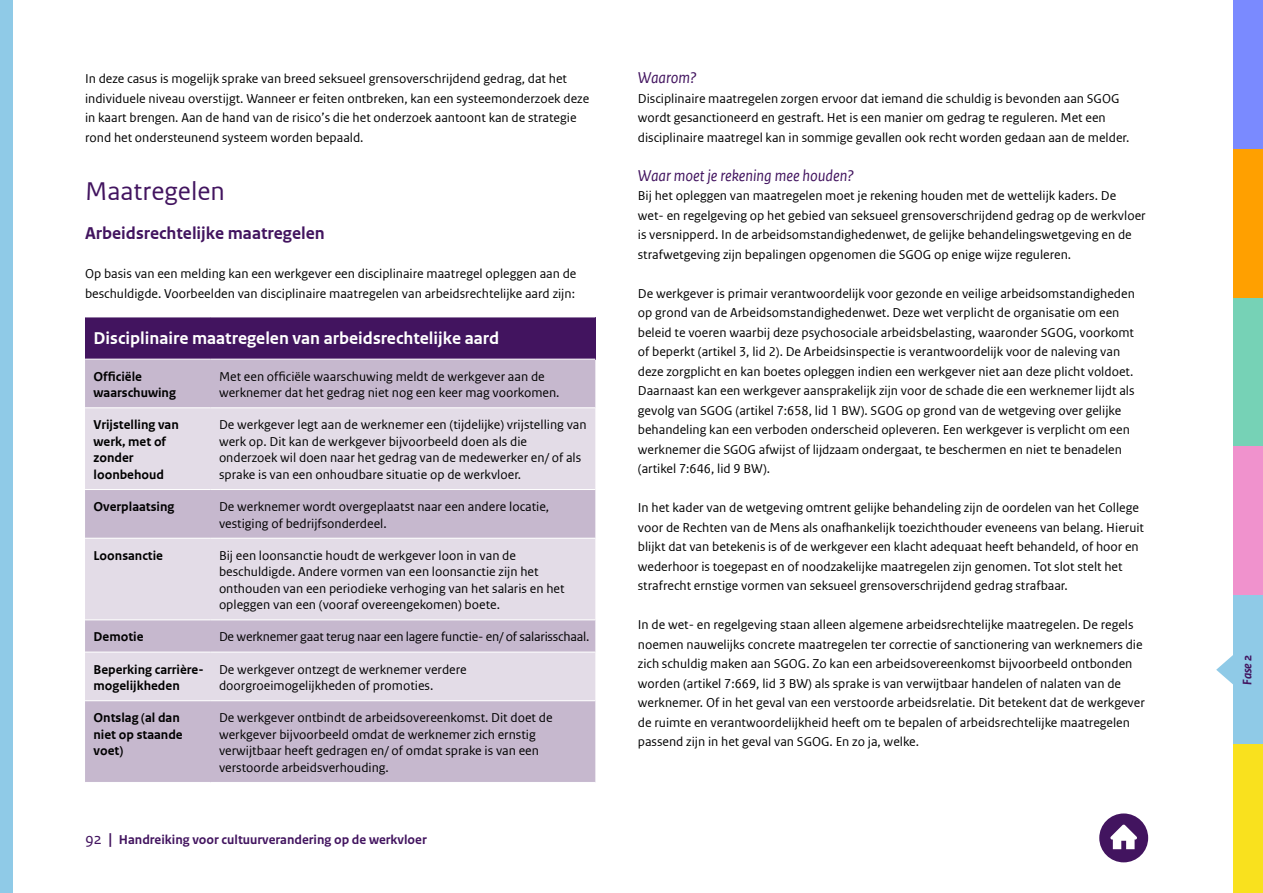
<style>
.page{position:relative;width:1263px;height:893px;background:#fff}
.page>*{position:absolute;margin:0;border:0;box-sizing:border-box;transform-origin:0 0}
.H3_Alineakop_18pt{font:27px "Rijksoverheid Sans Web Text";color:#42145f}
.H4_Tabel_kop{font:700 18px "Rijksoverheid Sans Web Text";color:#fff}
.H3_kop_12_pt{font:700 18px "Rijksoverheid Sans Web Text";color:#42145f}
.H4_kopje_11pt{font:italic 16.5px "Rijksoverheid Sans Web Text";color:#42145f}
.P_Brood_-_wit_na{font:13.5px/19.5px "Rijksoverheid Sans Web Text";color:#000}
.P_Tabel_body{font:13.5px/16.5px "Rijksoverheid Sans Web Text";color:#000}
.P_Tabel_body-2{font:700 13.5px/16.5px "Rijksoverheid Sans Web Text";color:#000}
.P_Brood_-_geen_wit_na{font:13.5px/19.5px "Rijksoverheid Sans Web Text";color:#000}
.t1{font:700 13.5px "Rijksoverheid Sans Text";color:#42145f}
.t2{font:italic 700 13.05px "Rijksoverheid Sans Text";color:#42145f}
.s1{font-weight:400;font-size:16.5px}
.s2{font-size:16.5px}
</style>
<div class="page">
<div style="left:1233px;top:298px;width:30px;height:148px;background:#76d2b6"></div>
<div style="left:1233px;top:446px;width:30px;height:149px;background:#f092cd"></div>
<div style="left:1233px;top:744px;width:30px;height:149px;background:#f9e11e"></div>
<div style="left:1233px;top:149px;width:30px;height:149px;background:#ffa000"></div>
<div style="left:1233px;top:0;width:30px;height:149px;background:#7a8aff"></div>
<div style="left:0;top:0;width:12px;height:893px;background:#8fcae7"></div>
<svg style="left:1216px;top:655px;width:17px;height:30px"></svg>
<div style="left:1233px;top:595px;width:30px;height:149px;background:#8fcae7"></div>
<div style="left:85px;top:317px;width:510px;height:42px;background:#42145f"></div>
<div style="left:85px;top:360px;width:510px;height:422px;background:#c6b8ce"></div>
<svg style="left:85px;top:408px;width:510px;height:211px;fill:#e3dce7"></svg>
<div style="left:85px;top:653px;width:510px;height:47px;background:#e3dce7"></div>
<hr style="left:85px;top:407px;width:125px;height:1px;background:#fff">
<hr style="left:210px;top:407px;width:385px;height:1px;background:#fff">
<hr style="left:85px;top:489px;width:125px;height:1px;background:#fff">
<hr style="left:210px;top:489px;width:385px;height:1px;background:#fff">
<hr style="left:85px;top:538px;width:125px;height:1px;background:#fff">
<hr style="left:210px;top:538px;width:385px;height:1px;background:#fff">
<hr style="left:85px;top:619px;width:125px;height:1px;background:#fff">
<hr style="left:210px;top:619px;width:385px;height:1px;background:#fff">
<hr style="left:85px;top:652px;width:125px;height:1px;background:#fff">
<hr style="left:210px;top:652px;width:385px;height:1px;background:#fff">
<hr style="left:85px;top:700px;width:125px;height:1px;background:#fff">
<hr style="left:210px;top:700px;width:385px;height:1px;background:#fff">
<hr style="left:85px;top:317px;width:125px;height:1px;background:#fff">
<hr style="left:210px;top:317px;width:385px;height:1px;background:#fff">
<div style="left:1099px;top:813px;width:49px;height:49px;background:#42145f;border-radius:50%"></div>
<svg style="left:1110px;top:824px;width:27px;height:25px"></svg>
<p class="P_Brood_-_wit_na" style="left:85px;top:69px;width:506px">In deze casus is mogelijk sprake van breed seksueel grensoverschrijdend gedrag, dat het individuele niveau overstijgt. Wanneer er feiten ontbreken, kan een systeemonderzoek deze in kaart brengen. Aan de hand van de risico’s die het onderzoek aantoont kan de strategie rond het ondersteunend systeem worden bepaald.</p>
<h3 class="H3_Alineakop_18pt" style="left:85px;top:176px;width:141px">Maatregelen</h3>
<h3 class="H3_kop_12_pt" style="left:85px;top:223px;width:241px">Arbeidsrechtelijke maatregelen</h3>
<p class="P_Brood_-_geen_wit_na" style="left:85px;top:264px;width:493px">Op basis van een melding kan een werkgever een disciplinaire maatregel opleggen aan de beschuldigde. Voorbeelden van disciplinaire maatregelen van arbeidsrechtelijke aard zijn:</p>
<h4 class="H4_Tabel_kop" style="left:94px;top:328px;width:407px">Disciplinaire maatregelen van arbeidsrechtelijke aard</h4>
<p class="P_Tabel_body-2" style="left:94px;top:368px;width:84px">Officiële waarschuwing</p>
<p class="P_Tabel_body" style="left:219px;top:368px;width:342px">Met een officiële waarschuwing meldt de werkgever aan de werknemer dat het gedrag niet nog een keer mag voorkomen.</p>
<p class="P_Tabel_body-2" style="left:94px;top:417px;width:87px">Vrijstelling van werk, met of zonder loonbehoud</p>
<p class="P_Tabel_body" style="left:219px;top:417px;width:369px">De werkgever legt aan de werknemer een (tijdelijke) vrijstelling van werk op. Dit kan de werkgever bijvoorbeeld doen als die onderzoek wil doen naar het gedrag van de medewerker en/ of als sprake is van een onhoudbare situatie op de werkvloer.</p>
<p class="P_Tabel_body-2" style="left:94px;top:499px;width:82px">Overplaatsing</p>
<p class="P_Tabel_body" style="left:219px;top:498px;width:332px">De werknemer wordt overgeplaatst naar een andere locatie, vestiging of bedrijfsonderdeel.</p>
<p class="P_Tabel_body-2" style="left:94px;top:547px;width:71px">Loonsanctie</p>
<p class="P_Tabel_body" style="left:219px;top:547px;width:347px">Bij een loonsanctie houdt de werkgever loon in van de beschuldigde. Andere vormen van een loonsanctie zijn het onthouden van een periodieke verhoging van het salaris en het opleggen van een (vooraf overeengekomen) boete.</p>
<p class="P_Tabel_body-2" style="left:94px;top:629px;width:51px">Demotie</p>
<p class="P_Tabel_body" style="left:219px;top:629px;width:372px">De werknemer gaat terug naar een lagere functie- en/ of salarisschaal.</p>
<p class="P_Tabel_body-2" style="left:94px;top:661px;width:112px">Beperking carrière&shy;mogelijkheden</p>
<p class="P_Tabel_body" style="left:219px;top:661px;width:249px">De werkgever ontzegt de werknemer verdere doorgroeimogelijkheden of promoties.</p>
<p class="P_Tabel_body-2" style="left:94px;top:710px;width:91px">Ontslag (al dan niet op staande voet)</p>
<p class="P_Tabel_body" style="left:219px;top:710px;width:335px">De werkgever ontbindt de arbeidsovereenkomst. Dit doet de werkgever bijvoorbeeld omdat de werknemer zich ernstig verwijtbaar heeft gedragen en/ of omdat sprake is van een verstoorde arbeidsverhouding.</p>
<p class="t1" style="left:85px;top:832px;width:343px"><span class="s1">92</span> <span class="s2">|</span> Handreiking voor cultuurverandering op de werkvloer</p>
<h4 class="H4_kopje_11pt" style="left:638px;top:69px;width:60px">Waarom?</h4>
<p class="P_Brood_-_wit_na" style="left:638px;top:89px;width:493px">Disciplinaire maatregelen zorgen ervoor dat iemand die schuldig is bevonden aan SGOG wordt gesanctioneerd en gestraft. Het is een manier om gedrag te reguleren. Met een disciplinaire maatregel kan in sommige gevallen ook recht worden gedaan aan de melder.</p>
<h4 class="H4_kopje_11pt" style="left:638px;top:166px;width:218px">Waar moet je rekening mee houden?</h4>
<p class="P_Brood_-_wit_na" style="left:638px;top:186px;width:509px">Bij het opleggen van maatregelen moet je rekening houden met de wettelijk kaders. De<br>wet- en regelgeving op het gebied van seksueel grensoverschrijdend gedrag op de werkvloer is versnipperd. In de arbeidsomstandighedenwet, de gelijke behandelingswetgeving en de strafwetgeving zijn bepalingen opgenomen die SGOG op enige wijze reguleren.</p>
<p class="P_Brood_-_wit_na" style="left:638px;top:284px;width:498px">De werkgever is primair verantwoordelijk voor gezonde en veilige arbeidsomstandigheden op grond van de Arbeidsomstandighedenwet. Deze wet verplicht de organisatie om een beleid te voeren waarbij deze psychosociale arbeidsbelasting, waaronder SGOG, voorkomt of beperkt (artikel 3, lid 2). De Arbeidsinspectie is verantwoordelijk voor de naleving van deze zorgplicht en kan boetes opleggen indien een werkgever niet aan deze plicht voldoet.<br>Daarnaast kan een werkgever aansprakelijk zijn voor de schade die een werknemer lijdt als gevolg van SGOG (artikel 7:658, lid 1 BW). SGOG op grond van de wetgeving over gelijke behandeling kan een verboden onderscheid opleveren. Een werkgever is verplicht om een werknemer die SGOG afwijst of lijdzaam ondergaat, te beschermen en niet te benadelen (artikel 7:646, lid 9 BW).</p>
<p class="P_Brood_-_wit_na" style="left:638px;top:498px;width:508px">In het kader van de wetgeving omtrent gelijke behandeling zijn de oordelen van het College voor de Rechten van de Mens als onafhankelijk toezichthouder eveneens van belang. Hieruit blijkt dat van betekenis is of de werkgever een klacht adequaat heeft behandeld, of hoor en wederhoor is toegepast en of noodzakelijke maatregelen zijn genomen. Tot slot stelt het strafrecht ernstige vormen van seksueel grensoverschrijdend gedrag strafbaar.</p>
<p class="P_Brood_-_wit_na" style="left:638px;top:615px;width:508px">In de wet- en regelgeving staan alleen algemene arbeidsrechtelijke maatregelen. De regels noemen nauwelijks concrete maatregelen ter correctie of sanctionering van werknemers die zich schuldig maken aan SGOG. Zo kan een arbeidsovereenkomst bijvoorbeeld ontbonden worden (artikel 7:669, lid 3 BW) als sprake is van verwijtbaar handelen of nalaten van de werknemer. Of in het geval van een verstoorde arbeidsrelatie. Dit betekent dat de werkgever de ruimte en verantwoordelijkheid heeft om te bepalen of arbeidsrechtelijke maatregelen passend zijn in het geval van SGOG. En zo ja, welke.</p>
<p class="t2" style="left:1240px;top:685px;width:32px;rotate:-90deg">Fase 2</p>
</div>
